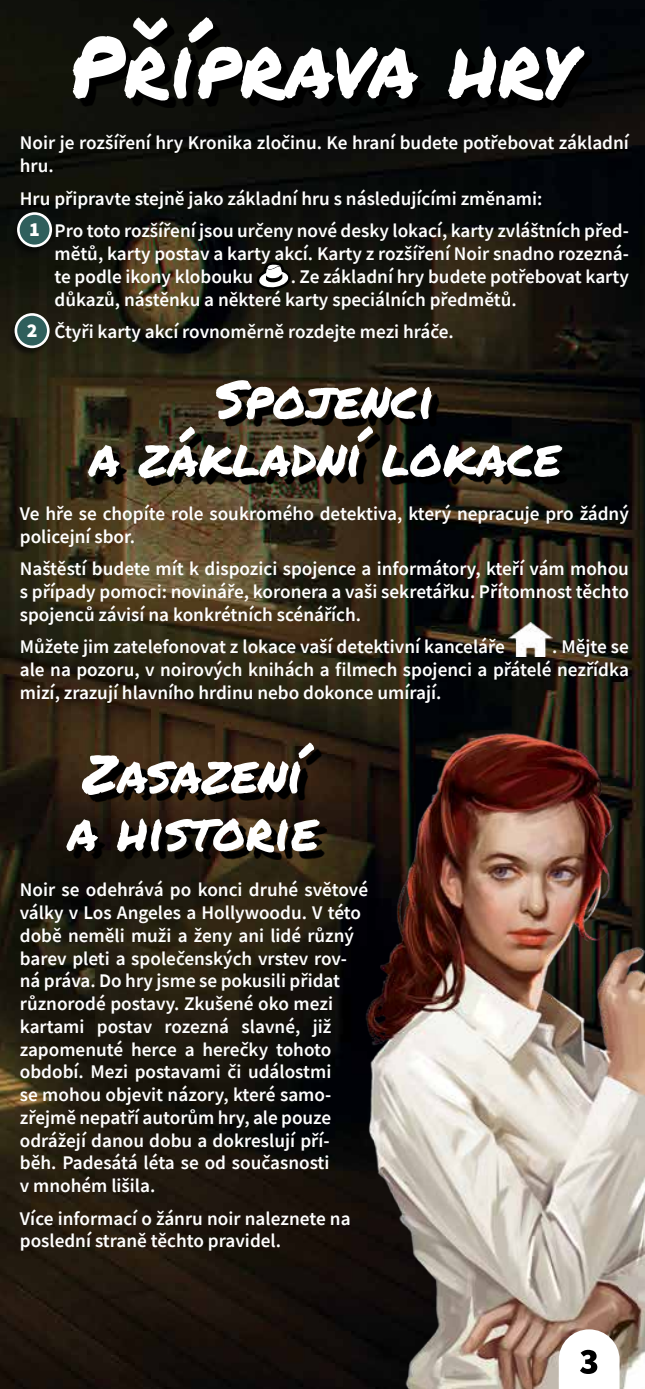
<style>
.page{position:relative;width:645px;height:1389px;background:#fff}
.page>*{position:absolute;margin:0;border:0;box-sizing:border-box;transform-origin:0 0}
.t1{font:84px "Permanent Marker";color:#fff}
.t2{font:52.5px/57.8px "Permanent Marker";color:#fff;text-align:center}
.t3{font:900 19.78px "Source Sans Pro";color:#fff}
.t4{font:600 19.25px/22.8px "Source Sans Pro";color:#fff}
</style>
<div class="page">
<img style="left:0;top:0;width:645px;height:1389px">
<img style="left:366px;top:732px;width:279px;height:657px">
<div style="left:80px;top:24px;width:511px;height:84px;background:#040807"></div>
<svg style="left:95px;top:387px;width:474px;height:98px;background:#221d12"></svg>
<svg style="left:73px;top:750px;width:254px;height:110px;background:#24180d"></svg>
<svg style="left:257px;top:243px;width:42px;height:51px;background:#3c3b35"></svg>
<div style="left:10px;top:213px;width:43px;height:43px;background:#000;opacity:.5"></div>
<div style="left:18px;top:214px;width:33px;height:32px;background:#2f5f5c;border-radius:50%"></div>
<div style="left:17px;top:212px;width:35px;height:35px;border:3px solid #fff;border-radius:50%"></div>
<div style="left:8px;top:314px;width:43px;height:43px;background:#000;opacity:.5"></div>
<div style="left:16px;top:314px;width:32px;height:33px;background:#2f5f5c;border-radius:50%"></div>
<div style="left:15px;top:313px;width:35px;height:35px;border:3px solid #fff;border-radius:50%"></div>
<img style="left:509px;top:622px;width:43px;height:35px">
<svg style="left:559px;top:1329px;width:60px;height:60px"></svg>
<h1 class="t1" style="left:70px;top:4px;width:507px">Příprava hry</h1>
<p class="t4" style="left:20px;top:131px;width:611px">Noir je rozšíření hry Kronika zločinu. Ke hraní budete potřebovat základní hru.</p>
<p class="t4" style="left:55px;top:182px;width:576px;line-height:32.7px;text-indent:-35px">Hru připravte stejně jako základní hru s následujícími změnami:<br>Pro toto rozšíření jsou určeny nové desky lokací, karty zvláštních před-</p>
<p class="t4" style="left:55px;top:242px;width:576px">mětů, karty postav a karty akcí. Karty z rozšíření Noir snadno rozezná&shy;te podle ikony klobouku</p>
<p class="t3" style="left:29px;top:215px;width:12px">1</p>
<p class="t4" style="left:55px;top:265px;width:576px;text-indent:236px">. Ze základní hry budete potřebovat karty důkazů, nástěnku a některé karty speciálních předmětů.</p>
<p class="t4" style="left:55px;top:320px;width:401px">Čtyři karty akcí rovnoměrně rozdejte mezi hráče.</p>
<p class="t3" style="left:27px;top:316px;width:12px">2</p>
<h2 class="t2" style="left:89px;top:369px;width:473px">Spojenci<br>a základní lokace</h2>
<p class="t4" style="left:20px;top:502px;width:611px">Ve hře se chopíte role soukromého detektiva, který nepracuje pro žádný policejní sbor.</p>
<p class="t4" style="left:20px;top:557px;width:611px;text-align:justify">Naštěstí budete mít k dispozici spojence a informátory, kteří vám mohou s případy pomoci: novináře, koronera a vaši sekretářku. Přítomnost těchto spojenců závisí na konkrétních scénářích.</p>
<p class="t4" style="left:20px;top:635px;width:487px">Můžete jim zatelefonovat z lokace vaší detektivní kanceláře</p>
<p class="t4" style="left:20px;top:635px;width:611px;text-align:justify;text-indent:532px">. Mějte se ale na pozoru, v noirových knihách a filmech spojenci a přátelé nezřídka mizí, zrazují hlavního hrdinu nebo dokonce umírají.</p>
<h2 class="t2" style="left:67px;top:743px;width:252px;text-align:left">Zasazení a historie</h2>
<p class="t4" style="left:20px;top:878px;width:350px">Noir se odehrává po konci druhé světové války v Los Angeles a Hollywoodu. V této době neměli muži a ženy ani lidé různý barev pleti a společenských vrstev rov&shy;ná práva. Do hry jsme se pokusili přidat různorodé postavy. Zkušené oko mezi kartami postav rozezná slavné, již zapomenuté herce a herečky tohoto období. Mezi postavami či událostmi<br>se mohou objevit názory, které samo&shy;zřejmě nepatří autorům hry, ale pouze odrážejí danou dobu a dokreslují pří&shy;běh. Padesátá léta se od současnosti<br>v mnohém lišila.</p>
<p class="t4" style="left:20px;top:1207px;width:332px">Více informací o žánru noir naleznete na poslední straně těchto pravidel.</p>
</div>
